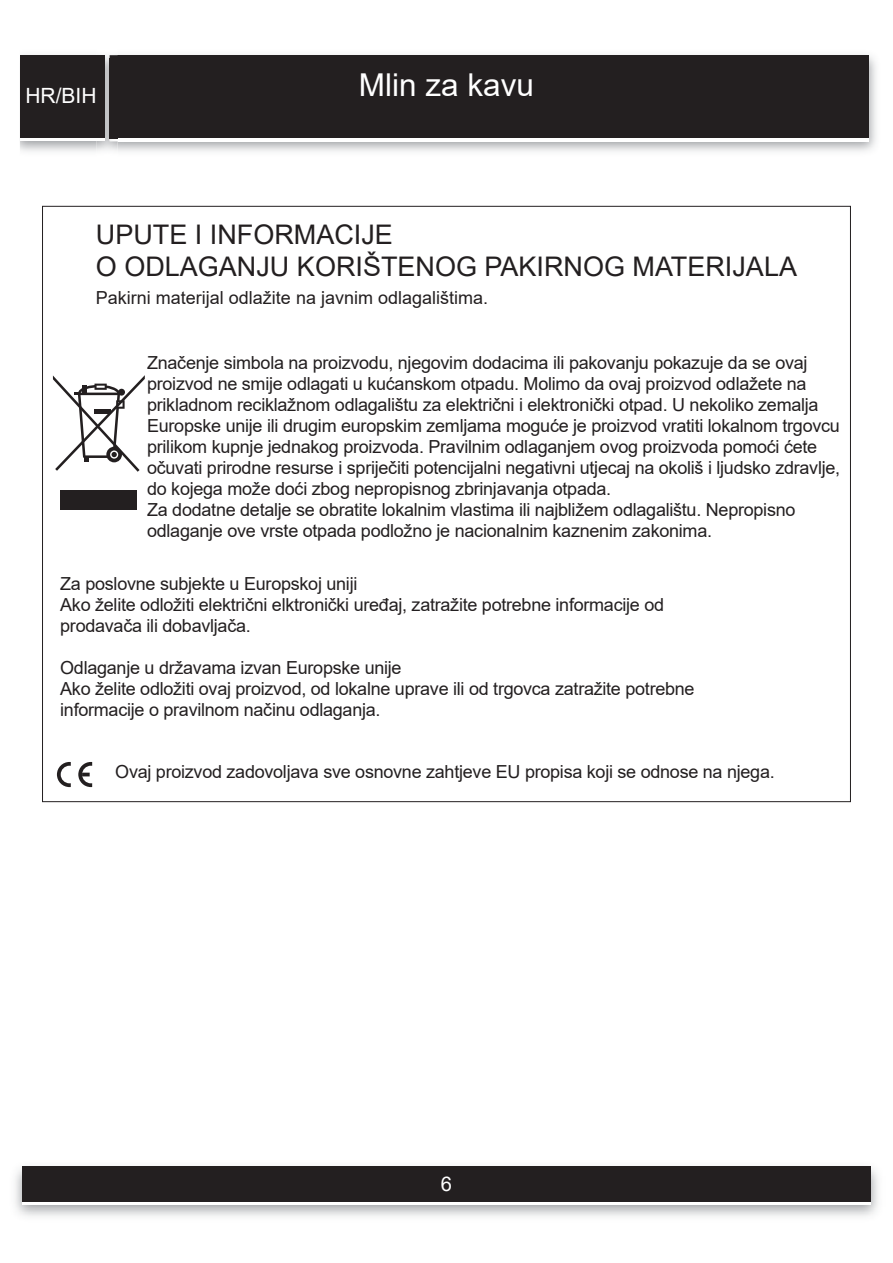
<style>
.page{position:relative;width:893px;height:1263px;background:#fff}
.page>*{position:absolute;margin:0;border:0;box-sizing:border-box;transform-origin:0 0}
.t1{font:31.5px "Arial";color:#fff}
.t2{font:27px/32.4px "Arial";color:#231f20}
.t3{font:21px "Arial";color:#fff}
.t4{font:20.25px "Arial";color:#fff}
.t5{font:18px/21px "Arial";letter-spacing:-.015em;color:#231f20}
</style>
<div class="page">
<svg style="left:57px;top:762px;width:14px;height:25px"></svg>
<svg style="left:78px;top:762px;width:14px;height:25px"></svg>
<svg style="left:53px;top:375px;width:92px;height:97px"></svg>
<div style="left:60px;top:491px;width:76px;height:19px;background:#231f20"></div>
<div style="left:110px;top:55px;width:759px;height:83px;background:#231f20"></div>
<img style="left:15px;top:1166px;width:863px;height:50px">
<div style="left:23px;top:1170px;width:848px;height:35px;background:#fff"></div>
<div style="left:23px;top:1166px;width:848px;height:36px;background:#231f20"></div>
<img style="left:97px;top:52px;width:21px;height:102px">
<img style="left:110px;top:138px;width:8px;height:3px">
<img style="left:110px;top:58px;width:8px;height:80px">
<div style="left:20px;top:58px;width:85px;height:83px;background:#fff"></div>
<div style="left:20px;top:55px;width:85px;height:83px;background:#231f20"></div>
<p class="t3" style="left:25px;top:81px;width:73px">HR/BIH</p>
<h1 class="t1" style="left:359px;top:63px;width:177px">Mlin za kavu</h1>
<h2 class="t2" style="left:96px;top:218px;width:703px">UPUTE I INFORMACIJE<br>O ODLAGANJU KORIŠTENOG PAKIRNOG MATERIJALA</h2>
<p class="t5" style="left:96px;top:287px;width:394px">Pakirni materijal odlažite na javnim odlagalištima.</p>
<p class="t5" style="left:147px;top:352px;width:695px">Značenje simbola na proizvodu, njegovim dodacima ili pakovanju pokazuje da se ovaj proizvod ne smije odlagati u kućanskom otpadu. Molimo da ovaj proizvod odlažete na prikladnom reciklažnom odlagalištu za električni i elektronički otpad. U nekoliko zemalja Europske unije ili drugim europskim zemljama moguće je proizvod vratiti lokalnom trgovcu prilikom kupnje jednakog proizvoda. Pravilnim odlaganjem ovog proizvoda pomoći ćete očuvati prirodne resurse i spriječiti potencijalni negativni utjecaj na okoliš i ljudsko zdravlje, do kojega može doći zbog nepropisnog zbrinjavanja otpada.<br>Za dodatne detalje se obratite lokalnim vlastima ili najbližem odlagalištu. Nepropisno odlaganje ove vrste otpada podložno je nacionalnim kaznenim zakonima.</p>
<p class="t5" style="left:60px;top:573px;width:605px">Za poslovne subjekte u Europskoj uniji<br>Ako želite odložiti električni elktronički uređaj, zatražite potrebne informacije od prodavača ili dobavljača.</p>
<p class="t5" style="left:60px;top:657px;width:636px">Odlaganje u državama izvan Europske unije<br>Ako želite odložiti ovaj proizvod, od lokalne uprave ili od trgovca zatražite potrebne informacije o pravilnom načinu odlaganja.</p>
<p class="t5" style="left:115px;top:761px;width:661px">Ovaj proizvod zadovoljava sve osnovne zahtjeve EU propisa koji se odnose na njega.</p>
<p class="t4" style="left:441px;top:1170px;width:13px">6</p>
</div>
